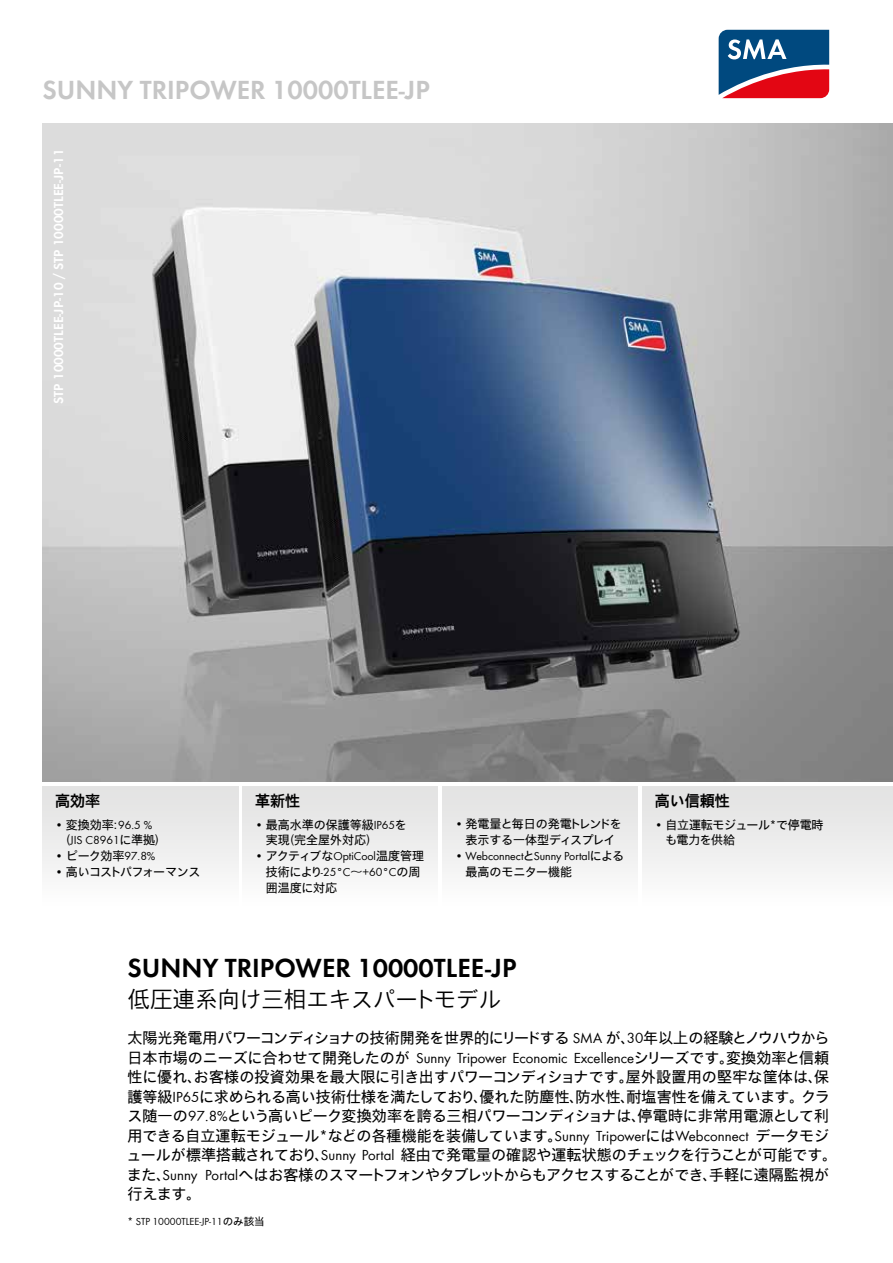
<style>
.page{position:relative;width:893px;height:1263px;background:#fff}
.page>*{position:absolute;margin:0;border:0;box-sizing:border-box;transform-origin:0 0}
.t1{font:600 27px "SMA Futura Global";color:#c6c6c6}
.t2{font:600 27px "SMA Futura JAP";color:#000}
.t3{font:300 22.5px "SMA Futura JAP";color:#000}
.t4{font:15px/19.5px "SMA Futura JAP";color:#000}
.t5{font:600 15px "SMA Futura JAP";color:#000}
.t6{font:600 13.5px "SMA Futura Global";color:#fff}
.t7{font:12px/15.8px "SMA Futura JAP";color:#000}
.t8{font:12px/15.8px "SMA Futura JAP";letter-spacing:-.025em;color:#000;text-align:center}
.t9{font:12px/15.8px "SMA Futura JAP";letter-spacing:-.02em;color:#000}
.t10{font:12px "SMA Futura JAP";letter-spacing:-.07em;color:#000}
.t11{font:10.5px "SMA Futura JAP";color:#000}
</style>
<div class="page">
<img style="left:43px;top:123px;width:850px;height:659px">
<div style="left:43px;top:787px;width:195px;height:119px;background:linear-gradient(to bottom,#e1e1e1,#fdfdfd)"></div>
<div style="left:242px;top:787px;width:196px;height:119px;background:linear-gradient(to bottom,#e1e1e1,#fdfdfd)"></div>
<div style="left:442px;top:787px;width:196px;height:119px;background:linear-gradient(to bottom,#e1e1e1,#fdfdfd)"></div>
<div style="left:642px;top:787px;width:251px;height:119px;background:linear-gradient(to bottom,#e1e1e1,#fdfdfd)"></div>
<svg style="left:719px;top:30px;width:110px;height:68px;background:#635073"></svg>
<h1 class="t1" style="left:43px;top:74px;width:386px">SUNNY TRIPOWER 10000TLEE-JP</h1>
<p class="t6" style="left:51px;top:404px;width:256px;rotate:-90deg">STP 10000TLEE-JP-10 / STP 10000TLEE-JP-11</p>
<p class="t5" style="left:55px;top:790px;width:47px">高効率</p>
<p class="t7" style="left:59px;top:816px;width:109px;text-indent:-4px">• 変換効率：96.5 %（JIS C8961に準拠）</p>
<p class="t7" style="left:55px;top:847px;width:102px">• ピーク効率97.8%</p>
<p class="t10" style="left:55px;top:863px;width:147px">• 高いコストパフォーマンス</p>
<p class="t5" style="left:255px;top:790px;width:46px">革新性</p>
<p class="t7" style="left:266px;top:816px;width:143px;text-indent:-11px">• 最高水準の保護等級IP65を実現（完全屋外対応）</p>
<p class="t7" style="left:266px;top:847px;width:160px;text-indent:-11px">• アクティブなOptiCool温度管理技術により-25°C～+60°Cの周囲温度に対応</p>
<p class="t8" style="left:455px;top:816px;width:168px">• 発電量と毎日の発電トレンドを表示する一体型ディスプレイ</p>
<p class="t7" style="left:466px;top:847px;width:160px;text-indent:-11px">• WebconnectとSunny Portalによる最高のモニター機能</p>
<p class="t5" style="left:655px;top:790px;width:76px">高い信頼性</p>
<p class="t9" style="left:665px;top:816px;width:160px;text-indent:-10px">• 自立運転モジュール*で停電時も電力を供給</p>
<h1 class="t2" style="left:128px;top:948px;width:388px">SUNNY TRIPOWER 10000TLEE-JP</h1>
<h2 class="t3" style="left:128px;top:985px;width:375px">低圧連系向け三相エキスパートモデル</h2>
<p class="t4" style="left:127px;top:1027px;width:712px">太陽光発電用パワーコンディショナの技術開発を世界的にリードする SMA が、30年以上の経験とノウハウから日本市場のニーズに合わせて開発したのが Sunny Tripower Economic Excellenceシリーズです。変換効率と信頼性に優れ、お客様の投資効果を最大限に引き出すパワーコンディショナです。屋外設置用の堅牢な筐体は、保護等級IP65に求められる高い技術仕様を満たしており、優れた防塵性、防水性、耐塩害性を備えています。クラス随一の97.8%という高いピーク変換効率を誇る三相パワーコンディショナは、停電時に非常用電源として利用できる自立運転モジュール*などの各種機能を装備しています。Sunny TripowerにはWebconnect データモジュールが標準搭載されており、Sunny Portal 経由で発電量の確認や運転状態のチェックを行うことが可能です。また、Sunny Portalへはお客様のスマートフォンやタブレットからもアクセスすることができ、手軽に遠隔監視が行えます。</p>
<p class="t11" style="left:128px;top:1214px;width:139px">* STP 10000TLEE-JP-11のみ該当</p>
</div>
